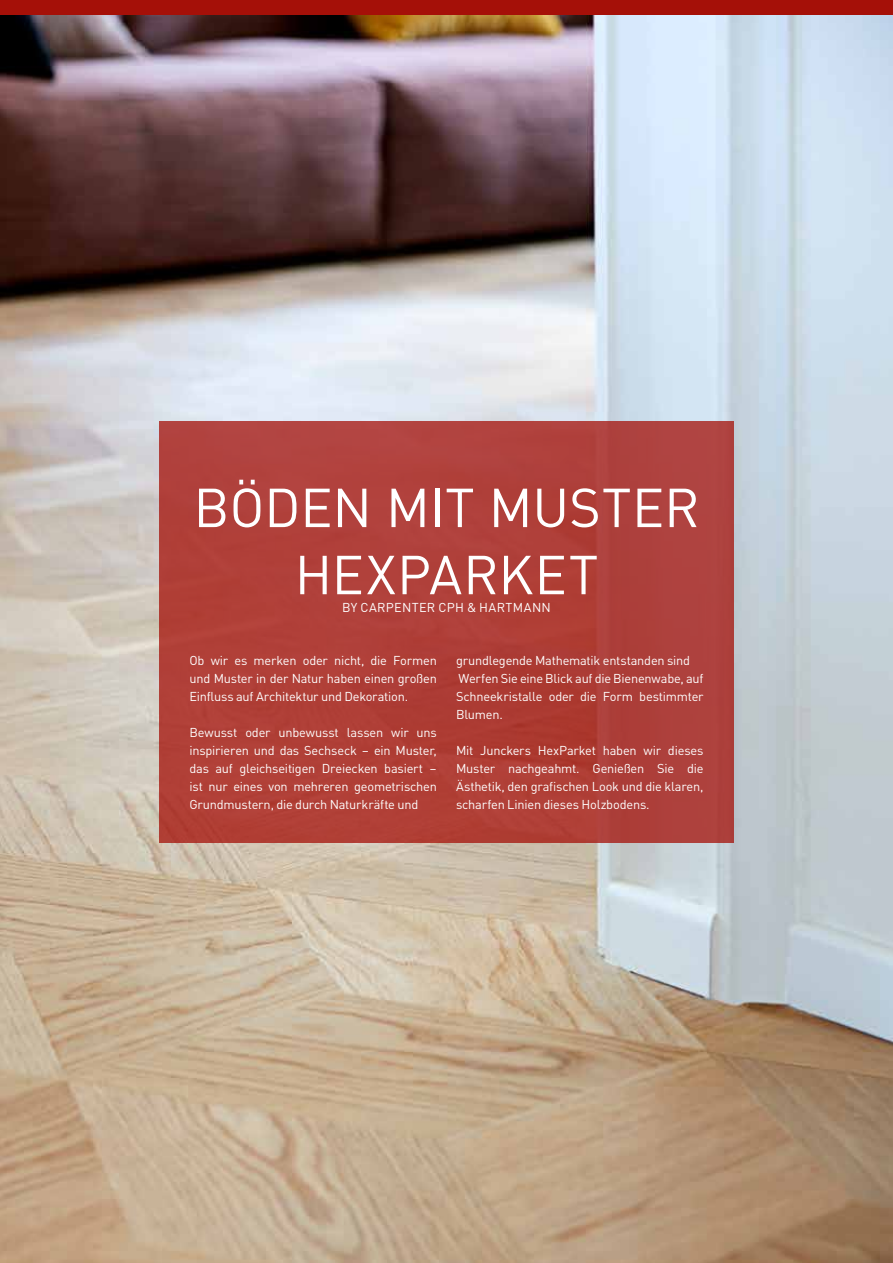
<style>
.page{position:relative;width:893px;height:1263px;background:#fff}
.page>*{position:absolute;margin:0;border:0;box-sizing:border-box;transform-origin:0 0}
.t1{font:54px/67.1px "DIN Pro";color:#fff;text-align:center}
.t2{font:12.75px/18px "DIN Pro";letter-spacing:-.015em;color:#fff;text-align:justify}
.t3{font:12.75px "DIN Pro";letter-spacing:.025em;color:#fff}
</style>
<div class="page">
<img style="left:0;top:15px;width:893px;height:1248px">
<div style="left:0;top:0;width:893px;height:15px;background:#a51008"></div>
<div style="left:159px;top:421px;width:574px;height:421px;background:#b04039"></div>
<h1 class="t1" style="left:193px;top:471px;width:508px">BÖDEN MIT MUSTER<br>HEXPARKET</h1>
<p class="t3" style="left:342px;top:598px;width:210px">BY CARPENTER CPH &amp; HARTMANN</p>
<p class="t2" style="left:189px;top:650px;width:249px">Ob wir es merken oder nicht, die Formen und Muster in der Natur haben einen großen Einfluss auf Architektur und Dekoration.</p>
<p class="t2" style="left:189px;top:722px;width:249px">Bewusst oder unbewusst lassen wir uns inspirieren und das Sechseck – ein Muster, das auf gleichseitigen Dreiecken basiert – ist nur eines von mehreren geometrischen Grundmustern, die durch Naturkräfte und</p>
<p class="t2" style="left:456px;top:650px;width:249px;text-align:left">grundlegende Mathematik entstanden sind Werfen Sie eine Blick auf die Bienenwabe, auf Schneekristalle oder die Form bestimmter Blumen.</p>
<p class="t2" style="left:456px;top:740px;width:249px">Mit Junckers HexParket haben wir dieses Muster nachgeahmt. Genießen Sie die Ästhetik, den grafischen Look und die klaren, scharfen Linien dieses Holzbodens.</p>
</div>
